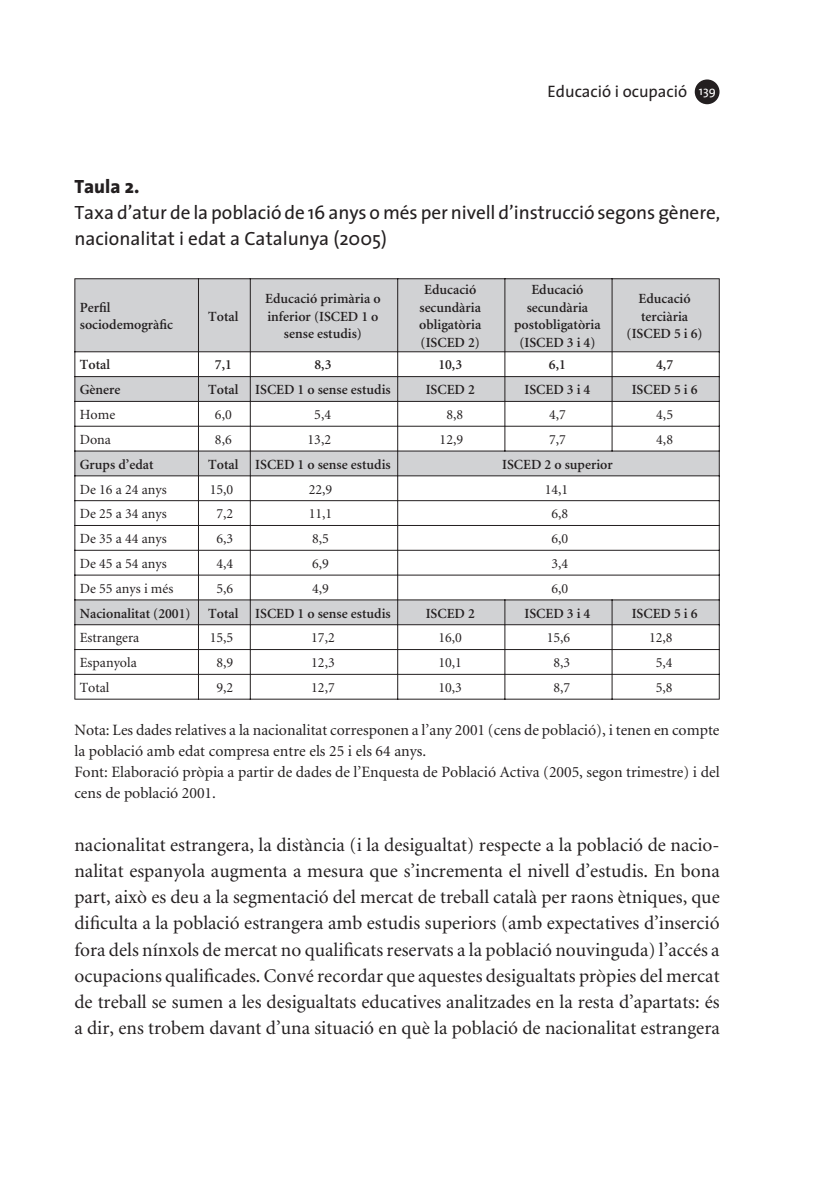
<style>
.page{position:relative;width:819px;height:1191px;background:#fff}
.page>*{position:absolute;margin:0;border:0;box-sizing:border-box;transform-origin:0 0}
.t1{font:19.25px/26.2px "Minion";color:#231f20;text-align:justify}
.t2{font:19.25px/26.2px "The Sans Plain";letter-spacing:-.005em;color:#231f20}
.t3{font:19.25px "The Sans Extra Bold Plain";color:#231f20}
.t4{font:16.62px "The Sans Plain";color:#231f20}
.t5{font:15.75px/21px "Minion";color:#231f20}
.t6{font:600 14px/17.5px "Minion";color:#231f20;text-align:center}
.t7{font:14px "Minion";color:#231f20}
.s1{font-size:12.25px;color:#fff}
</style>
<div class="page">
<div style="left:694px;top:79px;width:25px;height:25px;background:#231f20;border-radius:50%"></div>
<svg style="left:74px;top:278px;width:646px;height:422px"></svg>
<p class="t4" style="left:547px;top:77px;width:170px">Educació i ocupació <span class="s1">139</span></p>
<p class="t3" style="left:74px;top:170px;width:66px">Taula 2.</p>
<p class="t2" style="left:74px;top:198px;width:647px">Taxa d’atur de la població de 16 anys o més per nivell d’instrucció segons gènere, nacionalitat i edat a Catalunya (2005)</p>
<p class="t6" style="left:80px;top:299px;width:95px;text-align:left">Perfil sociodemogràfic</p>
<p class="t6" style="left:208px;top:308px;width:32px">Total</p>
<p class="t6" style="left:265px;top:290px;width:117px">Educació primària o inferior (ISCED 1 o sense estudis)</p>
<p class="t6" style="left:419px;top:281px;width:64px">Educació secundària obligatòria (ISCED 2)</p>
<p class="t6" style="left:514px;top:281px;width:88px">Educació secundària postobligatòria (ISCED 3 i 4)</p>
<p class="t6" style="left:626px;top:290px;width:78px">Educació terciària (ISCED 5 i 6)</p>
<p class="t6" style="left:80px;top:356px;width:32px">Total</p>
<p class="t6" style="left:215px;top:356px;width:18px">7,1</p>
<p class="t6" style="left:314px;top:356px;width:18px">8,3</p>
<p class="t6" style="left:438px;top:356px;width:25px">10,3</p>
<p class="t6" style="left:549px;top:356px;width:18px">6,1</p>
<p class="t6" style="left:656px;top:356px;width:18px">4,7</p>
<p class="t6" style="left:80px;top:381px;width:42px">Gènere</p>
<p class="t6" style="left:208px;top:381px;width:184px">Total ISCED 1 o sense estudis</p>
<p class="t6" style="left:425px;top:381px;width:51px">ISCED 2</p>
<p class="t6" style="left:524px;top:381px;width:67px">ISCED 3 i 4</p>
<p class="t6" style="left:631px;top:381px;width:67px">ISCED 5 i 6</p>
<p class="t7" style="left:80px;top:408px;width:37px">Home</p>
<p class="t7" style="left:215px;top:408px;width:18px">6,0</p>
<p class="t7" style="left:314px;top:408px;width:18px">5,4</p>
<p class="t7" style="left:446px;top:408px;width:18px">8,8</p>
<p class="t7" style="left:549px;top:408px;width:18px">4,7</p>
<p class="t7" style="left:656px;top:408px;width:18px">4,5</p>
<p class="t7" style="left:80px;top:432px;width:33px">Dona</p>
<p class="t7" style="left:215px;top:432px;width:18px">8,6</p>
<p class="t7" style="left:307px;top:432px;width:25px">13,2</p>
<p class="t7" style="left:439px;top:432px;width:25px">12,9</p>
<p class="t7" style="left:549px;top:432px;width:18px">7,7</p>
<p class="t7" style="left:656px;top:432px;width:18px">4,8</p>
<p class="t6" style="left:80px;top:456px;width:75px">Grups d’edat</p>
<p class="t6" style="left:208px;top:456px;width:184px">Total ISCED 1 o sense estudis</p>
<p class="t6" style="left:502px;top:456px;width:112px">ISCED 2 o superior</p>
<p class="t7" style="left:80px;top:482px;width:88px">De 16 a 24 anys</p>
<p class="t7" style="left:210px;top:482px;width:25px">15,0</p>
<p class="t7" style="left:309px;top:482px;width:25px">22,9</p>
<p class="t7" style="left:544px;top:482px;width:25px">14,1</p>
<p class="t7" style="left:80px;top:507px;width:88px">De 25 a 34 anys</p>
<p class="t7" style="left:216px;top:507px;width:18px">7,2</p>
<p class="t7" style="left:309px;top:507px;width:25px">11,1</p>
<p class="t7" style="left:551px;top:507px;width:18px">6,8</p>
<p class="t7" style="left:80px;top:532px;width:88px">De 35 a 44 anys</p>
<p class="t7" style="left:216px;top:532px;width:18px">6,3</p>
<p class="t7" style="left:312px;top:532px;width:18px">8,5</p>
<p class="t7" style="left:551px;top:532px;width:18px">6,0</p>
<p class="t7" style="left:80px;top:556px;width:88px">De 45 a 54 anys</p>
<p class="t7" style="left:216px;top:556px;width:18px">4,4</p>
<p class="t7" style="left:312px;top:556px;width:18px">6,9</p>
<p class="t7" style="left:551px;top:556px;width:18px">3,4</p>
<p class="t7" style="left:80px;top:581px;width:95px">De 55 anys i més</p>
<p class="t7" style="left:216px;top:581px;width:18px">5,6</p>
<p class="t7" style="left:312px;top:581px;width:18px">4,9</p>
<p class="t7" style="left:551px;top:581px;width:18px">6,0</p>
<p class="t6" style="left:80px;top:605px;width:112px">Nacionalitat (2001)</p>
<p class="t6" style="left:208px;top:605px;width:184px">Total ISCED 1 o sense estudis</p>
<p class="t6" style="left:425px;top:605px;width:51px">ISCED 2</p>
<p class="t6" style="left:524px;top:605px;width:67px">ISCED 3 i 4</p>
<p class="t6" style="left:631px;top:605px;width:67px">ISCED 5 i 6</p>
<p class="t7" style="left:80px;top:631px;width:61px">Estrangera</p>
<p class="t7" style="left:210px;top:631px;width:25px">15,5</p>
<p class="t7" style="left:311px;top:631px;width:25px">17,2</p>
<p class="t7" style="left:438px;top:631px;width:25px">16,0</p>
<p class="t7" style="left:546px;top:631px;width:25px">15,6</p>
<p class="t7" style="left:649px;top:631px;width:25px">12,8</p>
<p class="t7" style="left:80px;top:656px;width:58px">Espanyola</p>
<p class="t7" style="left:216px;top:656px;width:18px">8,9</p>
<p class="t7" style="left:311px;top:656px;width:25px">12,3</p>
<p class="t7" style="left:438px;top:656px;width:25px">10,1</p>
<p class="t7" style="left:553px;top:656px;width:18px">8,3</p>
<p class="t7" style="left:655px;top:656px;width:18px">5,4</p>
<p class="t7" style="left:80px;top:680px;width:31px">Total</p>
<p class="t7" style="left:216px;top:680px;width:18px">9,2</p>
<p class="t7" style="left:311px;top:680px;width:25px">12,7</p>
<p class="t7" style="left:438px;top:680px;width:25px">10,3</p>
<p class="t7" style="left:553px;top:680px;width:18px">8,7</p>
<p class="t7" style="left:655px;top:680px;width:18px">5,8</p>
<p class="t5" style="left:74px;top:719px;width:646px">Nota: Les dades relatives a la nacionalitat corresponen a l’any 2001 (cens de població), i tenen en compte la població amb edat compresa entre els 25 i els 64 anys.<br>Font: Elaboració pròpia a partir de dades de l’Enquesta de Població Activa (2005, segon trimestre) i del cens de població 2001.</p>
<p class="t1" style="left:74px;top:832px;width:646px">nacionalitat estrangera, la distància (i la desigualtat) respecte a la població de nacio&shy;nalitat espanyola augmenta a mesura que s’incrementa el nivell d’estudis. En bona part, això es deu a la segmentació del mercat de treball català per raons ètniques, que dificulta a la població estrangera amb estudis superiors (amb expectatives d’inserció fora dels nínxols de mercat no qualificats reservats a la població nouvinguda) l’accés a ocupacions qualificades. Convé recordar que aquestes desigualtats pròpies del mercat de treball se sumen a les desigualtats educatives analitzades en la resta d’apartats: és a dir, ens trobem davant d’una situació en què la població de nacionalitat estrangera</p>
</div>
